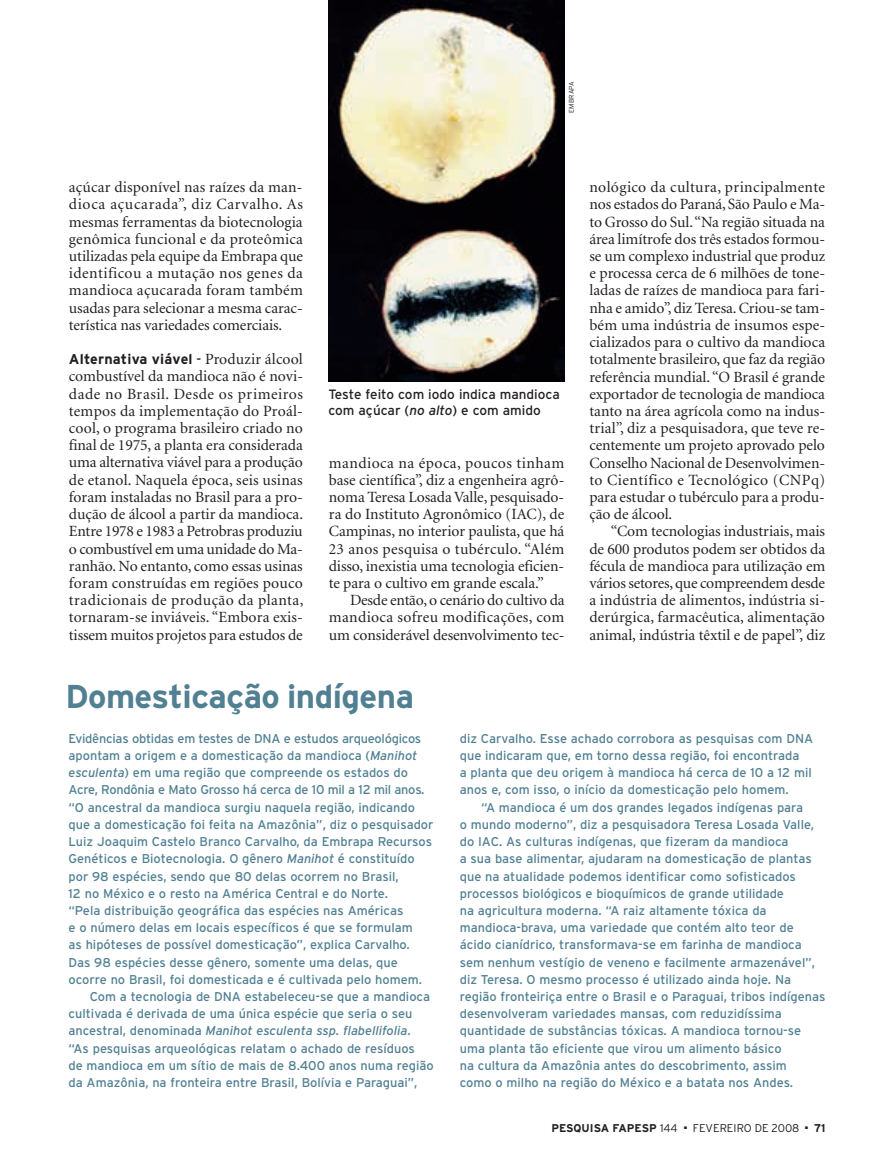
<style>
.page{position:relative;width:885px;height:1170px;background:#fff}
.page>*{position:absolute;margin:0;border:0;box-sizing:border-box;transform-origin:0 0}
.t1{font:700 33px "Interstate";letter-spacing:-.015em;color:#518093}
.t2{font:15.6px/17.2px "Minion";letter-spacing:-.005em;color:#231f20;text-align:justify}
.t3{font:700 14.25px "Interstate";letter-spacing:.015em;color:#231f20}
.t4{font:13.5px/15.8px "Interstate";color:#231f20}
.t5{font:12.75px/17.2px "Interstate";color:#518093}
.t6{font:12.75px "Interstate";letter-spacing:-.02em;color:#518093}
.t7{font:italic 12.75px "Interstate";color:#518093}
.t8{font:700 11.25px "Interstate";color:#231f20}
.t9{font:300 11.25px "Interstate";color:#231f20}
.t10{font:300 6.75px "Interstate";letter-spacing:.025em;color:#231f20}
.s1{font-weight:400;font-size:13.5px}
.s2{font-family:"Minion";font-weight:400;font-size:15.6px}
.s3{font-style:italic}
.s4{font-style:normal}
.s5{font-weight:300}
</style>
<div class="page">
<img style="left:329px;top:0;width:236px;height:381px">
<p class="t10" style="left:569px;top:113px;width:33px;rotate:-90deg">EMBRAPA</p>
<p class="t2" style="left:69px;top:179px;width:236px">açúcar disponível nas raízes da man&shy;dioca açucarada”, diz Carvalho. As mesmas ferramentas da biotecnologia genômica funcional e da proteômica utilizadas pela equipe da Embrapa que identificou a mutação nos genes da mandioca açucarada foram também usadas para selecionar a mesma carac&shy;terística nas variedades comerciais.</p>
<p class="t3" style="left:69px;top:354px;width:235px">Alternativa viável <span class="s1">-</span> <span class="s2">Produzir álcool</span></p>
<p class="t2" style="left:69px;top:368px;width:236px">combustível da mandioca não é novi&shy;dade no Brasil. Desde os primeiros tempos da implementação do Proál&shy;cool, o programa brasileiro criado no final de 1975, a planta era considerada uma alternativa viável para a produção de etanol. Naquela época, seis usinas foram instaladas no Brasil para a pro&shy;dução de álcool a partir da mandioca.<br>Entre 1978 e 1983 a Petrobras produziu o combustível em uma unidade do Ma&shy;ranhão. No entanto, como essas usinas foram construídas em regiões pouco tradicionais de produção da planta, tornaram-se inviáveis. “Embora exis&shy;tissem muitos projetos para estudos de</p>
<p class="t4" style="left:328px;top:387px;width:233px">Teste feito com iodo indica mandioca com açúcar (<span class="s3">no alto</span>) e com amido</p>
<p class="t2" style="left:329px;top:454px;width:237px">mandioca na época, poucos tinham base científica”, diz a engenheira agrô&shy;noma Teresa Losada Valle, pesquisado&shy;ra do Instituto Agronômico (IAC), de Campinas, no interior paulista, que há 23 anos pesquisa o tubérculo. “Além disso, inexistia uma tecnologia eficien&shy;te para o cultivo em grande escala.”</p>
<p class="t2" style="left:329px;top:592px;width:237px;text-indent:21px">Desde então, o cenário do cultivo da mandioca sofreu modificações, com um considerável desenvolvimento tec-</p>
<h1 class="t1" style="left:65px;top:684px;width:350px">Domesticação indígena</h1>
<p class="t2" style="left:589px;top:179px;width:237px">nológico da cultura, principalmente nos estados do Paraná, São Paulo e Ma&shy;to Grosso do Sul. “Na região situada na área limítrofe dos três estados formou&shy;se um complexo industrial que produz e processa cerca de 6 milhões de tone&shy;ladas de raízes de mandioca para fari&shy;nha e amido”, diz Teresa. Criou-se tam&shy;bém uma indústria de insumos espe&shy;cializados para o cultivo da mandioca totalmente brasileiro, que faz da região referência mundial. “O Brasil é grande exportador de tecnologia de mandioca tanto na área agrícola como na indus&shy;trial”, diz a pesquisadora, que teve re&shy;centemente um projeto aprovado pelo Conselho Nacional de Desenvolvimen&shy;to Científico e Tecnológico (CNPq) para estudar o tubérculo para a produ&shy;ção de álcool.</p>
<p class="t2" style="left:589px;top:523px;width:237px;text-indent:21px">“Com tecnologias industriais, mais de 600 produtos podem ser obtidos da fécula de mandioca para utilização em vários setores, que compreendem desde a indústria de alimentos, indústria si&shy;derúrgica, farmacêutica, alimentação animal, indústria têxtil e de papel”, diz</p>
<p class="t6" style="left:68px;top:733px;width:354px">Evidências obtidas em testes de DNA e estudos arqueológicos</p>
<p class="t5" style="left:68px;top:748px;width:350px">apontam a origem e a domesticação da mandioca (<span class="s3">Manihot</span></p>
<p class="t5" style="left:68px;top:765px;width:341px"><span class="s3">esculenta</span>) em uma região que compreende os estados do</p>
<p class="t6" style="left:68px;top:785px;width:357px">Acre, Rondônia e Mato Grosso há cerca de 10 mil a 12 mil anos.</p>
<p class="t5" style="left:68px;top:799px;width:348px">“O ancestral da mandioca surgiu naquela região, indicando</p>
<p class="t5" style="left:68px;top:816px;width:366px">que a domesticação foi feita na Amazônia”, diz o pesquisador</p>
<p class="t5" style="left:68px;top:834px;width:365px">Luiz Joaquim Castelo Branco Carvalho, da Embrapa Recursos</p>
<p class="t5" style="left:68px;top:851px;width:348px">Genéticos e Biotecnologia. O gênero <span class="s3">Manihot</span> é constituído</p>
<p class="t5" style="left:68px;top:868px;width:332px">por 98 espécies, sendo que 80 delas ocorrem no Brasil,</p>
<p class="t5" style="left:68px;top:885px;width:321px">12 no México e o resto na América Central e do Norte.</p>
<p class="t5" style="left:68px;top:902px;width:336px">“Pela distribuição geográfica das espécies nas Américas</p>
<p class="t5" style="left:68px;top:920px;width:346px">e o número delas em locais específicos é que se formulam</p>
<p class="t5" style="left:68px;top:937px;width:343px">as hipóteses de possível domesticação”, explica Carvalho.</p>
<p class="t5" style="left:68px;top:954px;width:331px">Das 98 espécies desse gênero, somente uma delas, que</p>
<p class="t5" style="left:68px;top:971px;width:355px">ocorre no Brasil, foi domesticada e é cultivada pelo homem.</p>
<p class="t5" style="left:90px;top:988px;width:342px">Com a tecnologia de DNA estabeleceu-se que a mandioca</p>
<p class="t5" style="left:68px;top:1006px;width:345px">cultivada é derivada de uma única espécie que seria o seu</p>
<p class="t7" style="left:68px;top:1025px;width:344px"><span class="s4">ancestral, denominada</span> Manihot esculenta ssp. flabellifolia<span class="s4">.</span></p>
<p class="t5" style="left:68px;top:1040px;width:348px">“As pesquisas arqueológicas relatam o achado de resíduos</p>
<p class="t5" style="left:68px;top:1057px;width:367px">de mandioca em um sítio de mais de 8.400 anos numa região</p>
<p class="t5" style="left:68px;top:1074px;width:350px">da Amazônia, na fronteira entre Brasil, Bolívia e Paraguai”,</p>
<p class="t5" style="left:459px;top:730px;width:355px">diz Carvalho. Esse achado corrobora as pesquisas com DNA que indicaram que, em torno dessa região, foi encontrada<br>a planta que deu origem à mandioca há cerca de 10 a 12 mil anos e, com isso, o início da domesticação pelo homem.</p>
<p class="t5" style="left:459px;top:799px;width:367px;text-indent:21px">“A mandioca é um dos grandes legados indígenas para<br>o mundo moderno”, diz a pesquisadora Teresa Losada Valle, do IAC. As culturas indígenas, que fizeram da mandioca<br>a sua base alimentar, ajudaram na domesticação de plantas que na atualidade podemos identificar como sofisticados processos biológicos e bioquímicos de grande utilidade<br>na agricultura moderna. “A raiz altamente tóxica da mandioca-brava, uma variedade que contém alto teor de ácido cianídrico, transformava-se em farinha de mandioca sem nenhum vestígio de veneno e facilmente armazenável”, diz Teresa. O mesmo processo é utilizado ainda hoje. Na região fronteiriça entre o Brasil e o Paraguai, tribos indígenas desenvolveram variedades mansas, com reduzidíssima quantidade de substâncias tóxicas. A mandioca tornou-se uma planta tão eficiente que virou um alimento básico<br>na cultura da Amazônia antes do descobrimento, assim<br>como o milho na região do México e a batata nos Andes.</p>
<p class="t8" style="left:551px;top:1123px;width:128px">PESQUISA FAPESP <span class="s5">144</span></p>
<p class="t9" style="left:684px;top:1123px;width:117px">■ FEVEREIRO DE 2008</p>
<p class="t8" style="left:805px;top:1123px;width:22px">■ 71</p>
</div>
